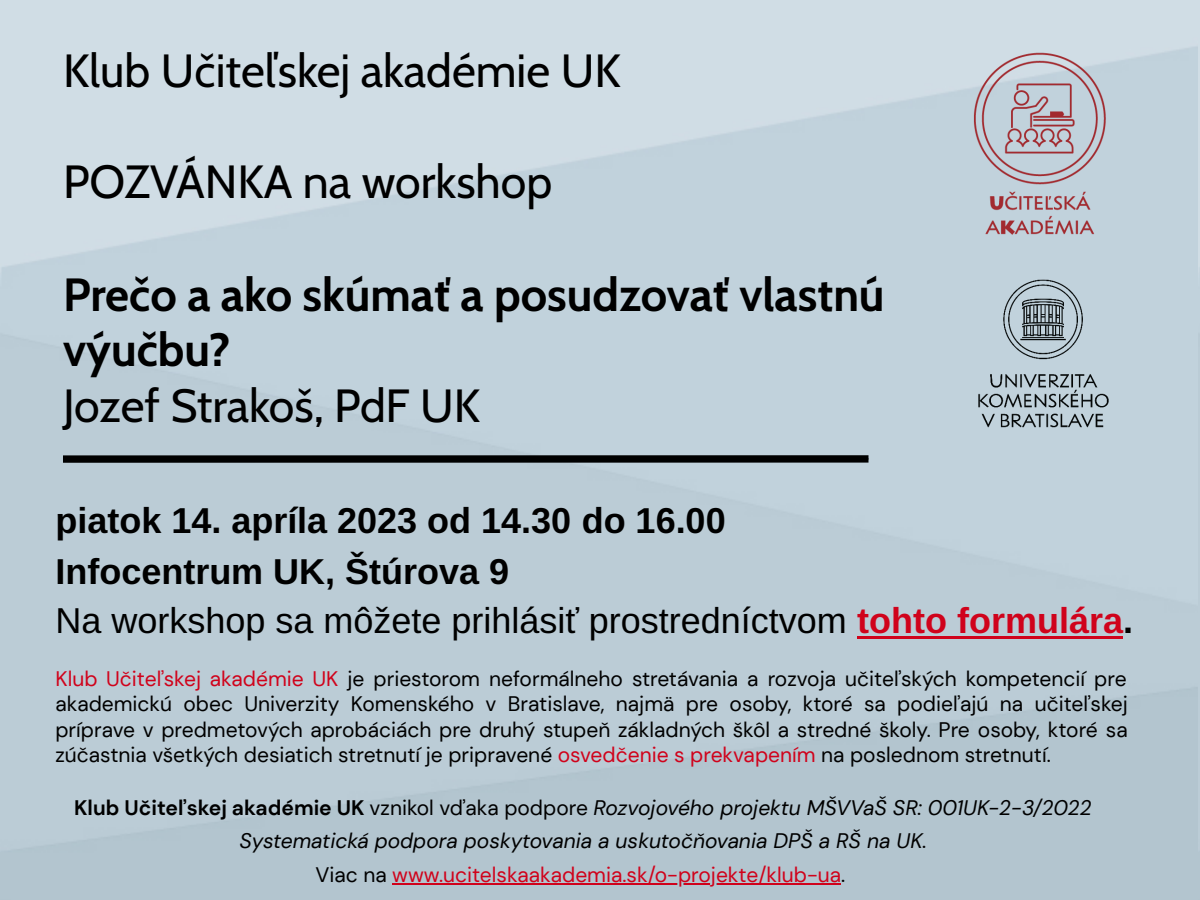
<style>
.page{position:relative;width:1200px;height:900px;background:#fff}
.page>*{position:absolute;margin:0;border:0;box-sizing:border-box;transform-origin:0 0}
.t1{font:46.4px "Cabin";color:#000}
.t2{font:700 46.4px/55.6px "Cabin";color:#000}
.t3{font:36px/49.6px "Arimo";color:#000}
.t4{font:700 36px "Arimo";color:#000}
.t5{font:21px/25.6px "DM Sans";color:#000;text-align:justify}
.t6{font:italic 21px/33px "DM Sans";color:#000;text-align:center}
.t7{font:21px "DM Sans";color:#d0021b}
.s1{font-weight:700}
.s2{font-weight:700;color:#d0021b}
.s3{color:#d0021b}
.s4{font-weight:700;font-style:normal}
.s5{font-style:normal}
.s6{color:#000}
</style>
<div class="page">
<div style="left:0;top:0;width:1200px;height:900px;background:linear-gradient(to bottom,#cedce5,#b2c4cf)"></div>
<hr style="left:857px;top:636px;width:266px;height:3px;background:#d0021b">
<div style="left:63px;top:455px;width:805px;height:8px;background:#000"></div>
<img style="left:920px;top:21px;width:240px;height:240px">
<img style="left:945px;top:255px;width:197px;height:197px">
<hr style="left:392px;top:884px;width:449px;height:1px;background:#d0021b">
<p class="t1" style="left:63px;top:42px;width:559px">Klub Učiteľskej akadémie UK</p>
<p class="t1" style="left:63px;top:153px;width:491px">POZVÁNKA na workshop</p>
<p class="t2" style="left:63px;top:266px;width:823px">Prečo a ako skúmať a posudzovať vlastnú výučbu?</p>
<p class="t1" style="left:63px;top:377px;width:419px">Jozef Strakoš, PdF UK</p>
<p class="t4" style="left:56px;top:500px;width:672px">piatok 14. apríla 2023 od 14.30 do 16.00</p>
<p class="t3" style="left:56px;top:546px;width:1079px"><span class="s1">Infocentrum UK, Štúrova 9<br></span>Na workshop sa môžete prihlásiť prostredníctvom <span class="s2">tohto formulára</span><span class="s1">.</span></p>
<p class="t5" style="left:55px;top:666px;width:1074px"><span class="s3">Klub Učiteľskej akadémie UK</span> je priestorom neformálneho stretávania a rozvoja učiteľských kompetencií pre akademickú obec Univerzity Komenského v Bratislave, najmä pre osoby, ktoré sa podieľajú na učiteľskej príprave v predmetových aprobáciách pre druhý stupeň základných škôl a stredné školy. Pre osoby, ktoré sa zúčastnia všetkých desiatich stretnutí je pripravené <span class="s3">osvedčenie s prekvapením</span> na poslednom stretnutí.</p>
<p class="t6" style="left:74px;top:791px;width:1019px"><span class="s4">Klub Učiteľskej akadémie UK</span> <span class="s5">vznikol vďaka podpore</span> Rozvojového projektu MŠVVaŠ SR: 001UK-2-3/2022<br>Systematická podpora poskytovania a uskutočňovania DPŠ a RŠ na UK.</p>
<p class="t7" style="left:315px;top:861px;width:531px"><span class="s6">Viac na</span> www.ucitelskaakademia.sk/o-projekte/klub-ua<span class="s6">.</span></p>
</div>
